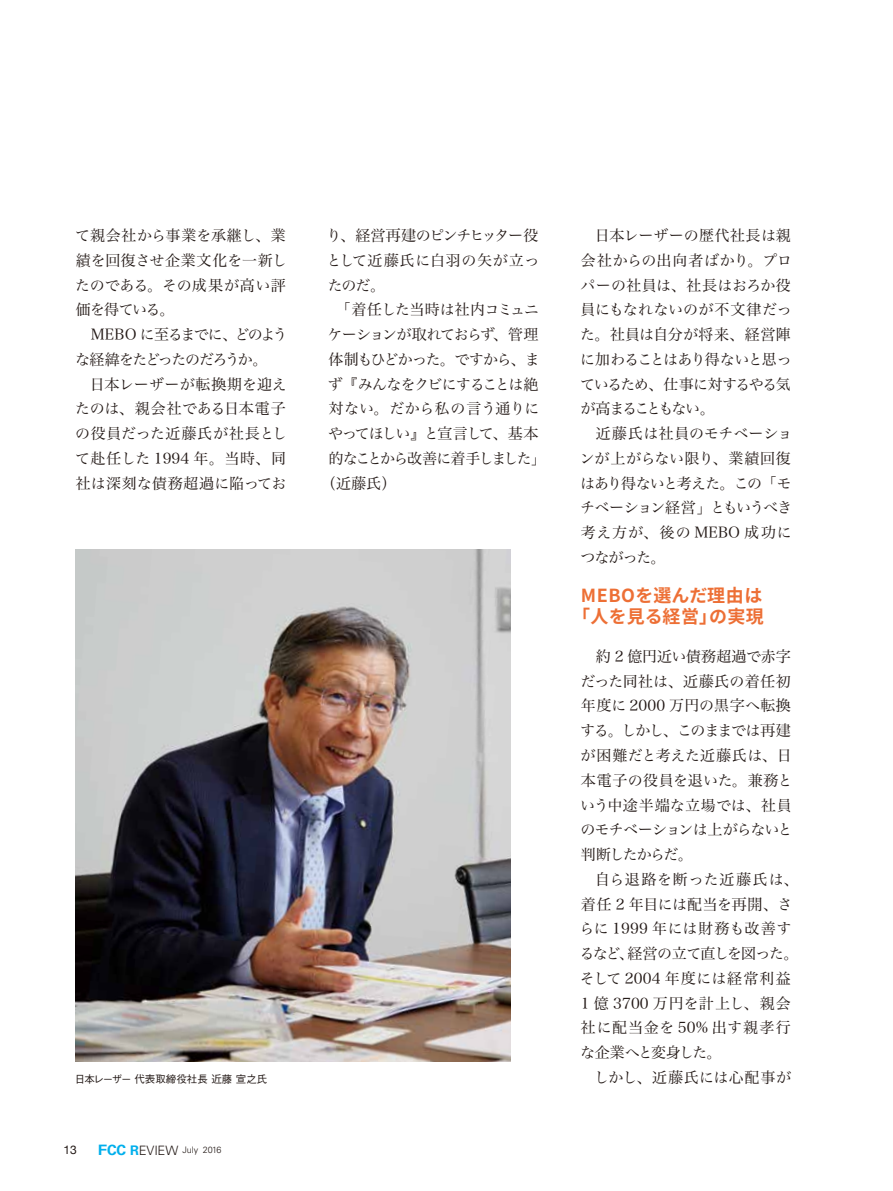
<style>
.page{position:relative;width:893px;height:1191px;background:#fff}
.page>*{position:absolute;margin:0;border:0;box-sizing:border-box;transform-origin:0 0}
.t1{font:700 18px/21px "Noto Sans CJ Kjp";letter-spacing:.02em;color:#ed6f35;text-align:center}
.t2{font:15px/24.8px "Hira Min Pro W3";letter-spacing:-.025em;color:#221815;text-align:justify}
.t3{font:15px/24.8px "Hira Min Pro W3";letter-spacing:.01em;color:#221815}
.t4{font:15px "Hira Min Pro W3";letter-spacing:-.065em;color:#221815}
.t5{font:15px/24.8px "Hira Min Pro W3";letter-spacing:-.095em;color:#221815}
.t6{font:15px "Hira Min Pro W3";letter-spacing:-.11em;color:#221815}
.t7{font:15px "Hira Min Pro W3";letter-spacing:-.07em;color:#221815}
.t8{font:15px "Hira Min Pro W3";letter-spacing:-.085em;color:#221815}
.t9{font:15px "Hira Min Pro W3";letter-spacing:-.05em;color:#221815}
.t10{font:15px "Hira Min Pro W3";color:#221815}
.t11{font:15px "Hira Min Pro W3";letter-spacing:.025em;color:#221815}
.t12{font:12px "Helvetica Neue";color:#221815}
.t13{font:500 10.5px "Gothic BBB Pro";color:#221815}
.t14{font:300 9px "Univers";letter-spacing:-.01em;color:#221815}
.s1{font-weight:700;font-stretch:expanded;font-size:14.4px;color:#00afec}
.s2{font-weight:700;font-size:14.4px;color:#00afec}
.s3{font-weight:700;font-size:13.2px;color:#00afec}
.s4{font-size:12.9px}
</style>
<div class="page">
<img style="left:76px;top:549px;width:434px;height:512px">
<p class="t2" style="left:75px;top:222px;width:213px">て親会社から事業を承継し、業績を回復させ企業文化を一新したのである。その成果が高い評価を得ている。</p>
<p class="t5" style="left:75px;top:321px;width:214px;text-indent:16px">MEBO に至るまでに、どのような経緯をたどったのだろうか。</p>
<p class="t2" style="left:75px;top:370px;width:213px;text-indent:15px">日本レーザーが転換期を迎えたのは、親会社である日本電子の役員だった近藤氏が社長として赴任した 1994 年。当時、同社は深刻な債務超過に陥ってお</p>
<p class="t13" style="left:75px;top:1071px;width:194px">日本レーザー 代表取締役社長 近藤 宣之氏</p>
<p class="t12" style="left:63px;top:1142px;width:15px">13</p>
<p class="t14" style="left:98px;top:1144px;width:125px"><span class="s1">F</span><span class="s2">CC</span> <span class="s3">R</span><span class="s4">EVIEW</span> July 2016</p>
<p class="t2" style="left:327px;top:222px;width:214px">り、経営再建のピンチヒッター役として近藤氏に白羽の矢が立ったのだ。</p>
<p class="t9" style="left:336px;top:297px;width:205px">「着任した当時は社内コミュニ</p>
<p class="t4" style="left:328px;top:322px;width:212px">ケーションが取れておらず、管理</p>
<p class="t4" style="left:328px;top:346px;width:213px">体制もひどかった。ですから、ま</p>
<p class="t7" style="left:328px;top:371px;width:212px">ず『みんなをクビにすることは絶</p>
<p class="t10" style="left:328px;top:396px;width:212px">対ない。だから私の言う通りに</p>
<p class="t8" style="left:328px;top:421px;width:212px">やってほしい』と宣言して、基本</p>
<p class="t6" style="left:328px;top:445px;width:219px">的なことから改善に着手しました」</p>
<p class="t2" style="left:321px;top:469px;width:77px">（近藤氏）</p>
<p class="t2" style="left:580px;top:222px;width:213px;text-indent:15px">日本レーザーの歴代社長は親会社からの出向者ばかり。プロパーの社員は、社長はおろか役員にもなれないのが不文律だった。社員は自分が将来、経営陣に加わることはあり得ないと思っているため、仕事に対するやる気が高まることもない。</p>
<p class="t2" style="left:580px;top:420px;width:214px;text-indent:16px">近藤氏は社員のモチベーションが上がらない限り、業績回復はあり得ないと考えた。この「モチベーション経営」ともいうべき考え方が、後の MEBO 成功につながった。</p>
<p class="t1" style="left:572px;top:585px;width:193px">MEBOを選んだ理由は「人を見る経営」の実現</p>
<p class="t2" style="left:580px;top:642px;width:214px;text-indent:16px">約 2 億円近い債務超過で赤字だった同社は、近藤氏の着任初年度に 2000 万円の黒字へ転換する。しかし、このままでは再建が困難だと考えた近藤氏は、日本電子の役員を退いた。兼務という中途半端な立場では、社員のモチベーションは上がらないと判断したからだ。</p>
<p class="t3" style="left:580px;top:865px;width:220px;text-indent:16px">自ら退路を断った近藤氏は、着任 2 年目には配当を再開、さらに 1999 年には財務も改善するなど、経営の立て直しを図った。そして 2004 年度には経常利益<br>1 億 3700 万円を計上し、親会社に配当金を 50% 出す親孝行な企業へと変身した。</p>
<p class="t11" style="left:594px;top:1064px;width:198px">しかし、近藤氏には心配事が</p>
</div>
